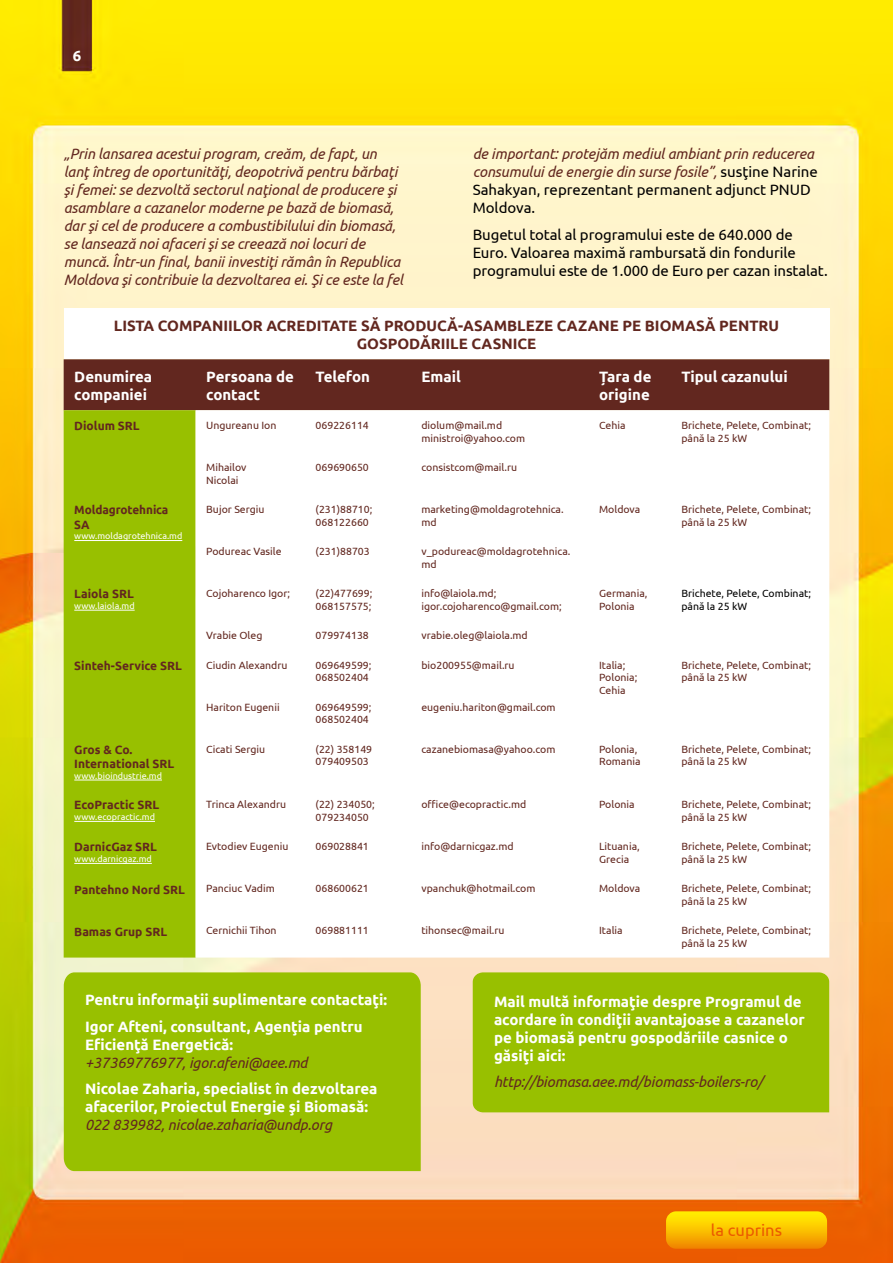
<style>
.page{position:relative;width:893px;height:1263px;background:#fff}
.page>*{position:absolute;margin:0;border:0;box-sizing:border-box;transform-origin:0 0}
.t1{font:16.5px "Ubuntu";color:#eb5a00}
.t2{font:italic 15px/18px "Ubuntu";letter-spacing:-.005em;color:#62271f}
.t3{font:700 15px/18px "Ubuntu";color:#fff}
.t4{font:15px/18px "Ubuntu";letter-spacing:-.005em;color:#000}
.t5{font:700 15px/18px "Ubuntu";color:#62271f;text-align:center}
.t6{font:700 12px/14.4px "Ubuntu";color:#62271f}
.t7{font:10.5px/12.6px "Ubuntu";color:#62271f}
.t8{font:10.5px/12.6px "Ubuntu";color:#000}
.t9{font:9px "Ubuntu";color:#fff}
.s1{font-style:normal;color:#000}
</style>
<div class="page">
<img style="left:0;top:0;width:893px;height:1263px">
<svg style="left:666px;top:1211px;width:161px;height:38px"></svg>
<div style="left:64px;top:972px;width:357px;height:199px;background:#98c000"></div>
<div style="left:473px;top:972px;width:356px;height:140px;background:#98c000"></div>
<div style="left:64px;top:308px;width:765px;height:51px;background:#fff"></div>
<div style="left:64px;top:359px;width:765px;height:51px;background:#62271f"></div>
<div style="left:64px;top:410px;width:132px;height:547px;background:#98c000"></div>
<svg style="left:196px;top:410px;width:633px;height:547px"></svg>
<hr style="left:74px;top:540px;width:108px;height:1px;background:#fff">
<hr style="left:74px;top:610px;width:61px;height:1px;background:#fff">
<hr style="left:74px;top:780px;width:88px;height:1px;background:#fff">
<hr style="left:74px;top:821px;width:81px;height:1px;background:#fff">
<hr style="left:74px;top:863px;width:78px;height:1px;background:#fff">
<h2 class="t3" style="left:74px;top:47px;width:10px">6</h2>
<p class="t2" style="left:64px;top:145px;width:341px">„Prin lansarea acestui program, creăm, de fapt, un lanţ întreg de oportunităţi, deopotrivă pentru bărbaţi şi femei: se dezvoltă sectorul naţional de producere şi asamblare a cazanelor moderne pe bază de biomasă, dar şi cel de producere a combustibilului din biomasă, se lansează noi afaceri şi se creează noi locuri de muncă. Într-un final, banii investiţi rămân în Republica Moldova şi contribuie la dezvoltarea ei. Şi ce este la fel</p>
<h2 class="t2" style="left:473px;top:145px;width:347px">de important: protejăm mediul ambiant prin reducerea consumului de energie din surse fosile”, <span class="s1">susţine Narine Sahakyan, reprezentant permanent adjunct PNUD Moldova.</span></h2>
<h2 class="t4" style="left:473px;top:225px;width:356px">Bugetul total al programului este de 640.000 de<br>Euro. Valoarea maximă rambursată din fondurile programului este de 1.000 de Euro per cazan instalat.</h2>
<h2 class="t5" style="left:114px;top:316px;width:667px">LISTA COMPANIILOR ACREDITATE SĂ PRODUCĂ-ASAMBLEZE CAZANE PE BIOMASĂ PENTRU<br>GOSPODĂRIILE CASNICE</h2>
<h2 class="t3" style="left:74px;top:367px;width:79px">Denumirea companiei</h2>
<h2 class="t3" style="left:206px;top:367px;width:89px">Persoana de contact</h2>
<h2 class="t3" style="left:316px;top:367px;width:56px">Telefon</h2>
<h2 class="t3" style="left:421px;top:367px;width:41px">Email</h2>
<h2 class="t3" style="left:599px;top:367px;width:54px">Țara de origine</h2>
<h2 class="t3" style="left:681px;top:367px;width:108px">Tipul cazanului</h2>
<p class="t6" style="left:74px;top:418px;width:67px">Diolum SRL</p>
<p class="t7" style="left:206px;top:419px;width:72px">Ungureanu Ion</p>
<p class="t7" style="left:316px;top:419px;width:55px">069226114</p>
<p class="t7" style="left:421px;top:419px;width:105px">diolum@mail.md ministroi@yahoo.com</p>
<p class="t7" style="left:599px;top:419px;width:28px">Cehia</p>
<p class="t7" style="left:681px;top:419px;width:131px">Brichete, Pelete, Combinat; până la 25 kW</p>
<p class="t7" style="left:206px;top:461px;width:42px">Mihailov<br>Nicolai</p>
<p class="t7" style="left:316px;top:461px;width:55px">069690650</p>
<p class="t7" style="left:421px;top:461px;width:97px">consistcom@mail.ru</p>
<p class="t6" style="left:74px;top:503px;width:96px">Moldagrotehnica<br>SA</p>
<p class="t9" style="left:74px;top:531px;width:109px">www.moldagrotehnica.md</p>
<p class="t7" style="left:206px;top:503px;width:60px">Bujor Sergiu</p>
<p class="t7" style="left:316px;top:503px;width:58px">(231)88710;<br>068122660</p>
<p class="t7" style="left:421px;top:503px;width:144px">marketing@moldagrotehnica. md</p>
<p class="t7" style="left:599px;top:503px;width:43px">Moldova</p>
<p class="t7" style="left:681px;top:503px;width:131px">Brichete, Pelete, Combinat; până la 25 kW</p>
<p class="t7" style="left:206px;top:545px;width:77px">Podureac Vasile</p>
<p class="t7" style="left:316px;top:545px;width:56px">(231)88703</p>
<p class="t7" style="left:421px;top:545px;width:150px">v_podureac@moldagrotehnica. md</p>
<p class="t6" style="left:74px;top:587px;width:61px">Laiola SRL</p>
<p class="t9" style="left:74px;top:600px;width:62px">www.laiola.md</p>
<p class="t7" style="left:206px;top:587px;width:85px">Cojoharenco Igor;</p>
<p class="t7" style="left:316px;top:587px;width:58px">(22)477699;<br>068157575;</p>
<p class="t7" style="left:421px;top:587px;width:142px">info@laiola.md; igor.cojoharenco@gmail.com;</p>
<p class="t7" style="left:599px;top:587px;width:50px">Germania,<br>Polonia</p>
<p class="t8" style="left:681px;top:587px;width:131px">Brichete, Pelete, Combinat; până la 25 kW</p>
<p class="t7" style="left:206px;top:629px;width:58px">Vrabie Oleg</p>
<p class="t7" style="left:316px;top:629px;width:55px">079974138</p>
<p class="t7" style="left:421px;top:629px;width:108px">vrabie.oleg@laiola.md</p>
<p class="t6" style="left:74px;top:658px;width:109px">Sinteh-Service SRL</p>
<p class="t7" style="left:206px;top:658px;width:83px">Ciudin Alexandru</p>
<p class="t7" style="left:316px;top:658px;width:57px">069649599;<br>068502404</p>
<p class="t7" style="left:421px;top:658px;width:95px">bio200955@mail.ru</p>
<p class="t7" style="left:599px;top:658px;width:40px">Italia;<br>Polonia;<br>Cehia</p>
<p class="t7" style="left:681px;top:658px;width:131px">Brichete, Pelete, Combinat; până la 25 kW</p>
<p class="t7" style="left:206px;top:700px;width:75px">Hariton Eugenii</p>
<p class="t7" style="left:316px;top:700px;width:57px">069649599;<br>068502404</p>
<p class="t7" style="left:421px;top:700px;width:136px">eugeniu.hariton@gmail.com</p>
<p class="t6" style="left:74px;top:742px;width:101px">Gros &amp; Co.<br>International SRL</p>
<p class="t9" style="left:74px;top:770px;width:89px">www.bioindustrie.md</p>
<p class="t7" style="left:206px;top:742px;width:61px">Cicati Sergiu</p>
<p class="t7" style="left:316px;top:742px;width:58px">(22) 358149<br>079409503</p>
<p class="t7" style="left:421px;top:742px;width:136px">cazanebiomasa@yahoo.com</p>
<p class="t7" style="left:599px;top:742px;width:43px">Polonia,<br>Romania</p>
<p class="t7" style="left:681px;top:742px;width:131px">Brichete, Pelete, Combinat; până la 25 kW</p>
<p class="t6" style="left:74px;top:798px;width:86px">EcoPractic SRL</p>
<p class="t9" style="left:74px;top:812px;width:82px">www.ecopractic.md</p>
<p class="t6" style="left:74px;top:840px;width:84px">DarnicGaz SRL</p>
<p class="t9" style="left:74px;top:854px;width:79px">www.darnicgaz.md</p>
<p class="t7" style="left:206px;top:798px;width:81px">Trinca Alexandru</p>
<p class="t7" style="left:316px;top:798px;width:61px">(22) 234050;<br>079234050</p>
<p class="t7" style="left:421px;top:798px;width:106px">office@ecopractic.md</p>
<p class="t7" style="left:599px;top:798px;width:37px">Polonia</p>
<p class="t7" style="left:681px;top:798px;width:131px">Brichete, Pelete, Combinat; până la 25 kW</p>
<p class="t7" style="left:206px;top:840px;width:84px">Evtodiev Eugeniu</p>
<p class="t7" style="left:316px;top:840px;width:55px">069028841</p>
<p class="t7" style="left:421px;top:840px;width:94px">info@darnicgaz.md</p>
<p class="t7" style="left:599px;top:840px;width:42px">Lituania,<br>Grecia</p>
<p class="t7" style="left:681px;top:840px;width:131px">Brichete, Pelete, Combinat; până la 25 kW</p>
<p class="t6" style="left:74px;top:882px;width:112px">Pantehno Nord SRL</p>
<p class="t7" style="left:206px;top:882px;width:70px">Panciuc Vadim</p>
<p class="t7" style="left:316px;top:882px;width:55px">068600621</p>
<p class="t7" style="left:421px;top:882px;width:116px">vpanchuk@hotmail.com</p>
<p class="t7" style="left:599px;top:882px;width:43px">Moldova</p>
<p class="t7" style="left:681px;top:882px;width:131px">Brichete, Pelete, Combinat; până la 25 kW</p>
<p class="t6" style="left:74px;top:924px;width:94px">Bamas Grup SRL</p>
<p class="t7" style="left:206px;top:924px;width:72px">Cernichii Tihon</p>
<p class="t7" style="left:316px;top:924px;width:55px">069881111</p>
<p class="t7" style="left:421px;top:924px;width:85px">tihonsec@mail.ru</p>
<p class="t7" style="left:599px;top:924px;width:25px">Italia</p>
<p class="t7" style="left:681px;top:924px;width:131px">Brichete, Pelete, Combinat; până la 25 kW</p>
<h2 class="t3" style="left:85px;top:986px;width:303px;line-height:26.5px">Pentru informaţii suplimentare contactaţi:<br>Igor Afteni, consultant, Agenţia pentru</h2>
<h2 class="t3" style="left:85px;top:1035px;width:150px">Eficienţă Energetică:</h2>
<h2 class="t2" style="left:85px;top:1053px;width:224px">+37369776977, igor.afeni@aee.md</h2>
<h2 class="t3" style="left:85px;top:1080px;width:294px">Nicolae Zaharia, specialist în dezvoltarea afacerilor, Proiectul Energie şi Biomasă:</h2>
<h2 class="t2" style="left:85px;top:1115px;width:248px">022 839982, nicolae.zaharia@undp.org</h2>
<h2 class="t3" style="left:494px;top:992px;width:312px">Mail multă informaţie despre Programul de acordare în condiţii avantajoase a cazanelor pe biomasă pentru gospodăriile casnice o găsiţi aici:</h2>
<h2 class="t2" style="left:494px;top:1072px;width:270px">http://biomasa.aee.md/biomass-boilers-ro/</h2>
<h1 class="t1" style="left:711px;top:1220px;width:73px">la cuprins</h1>
</div>
